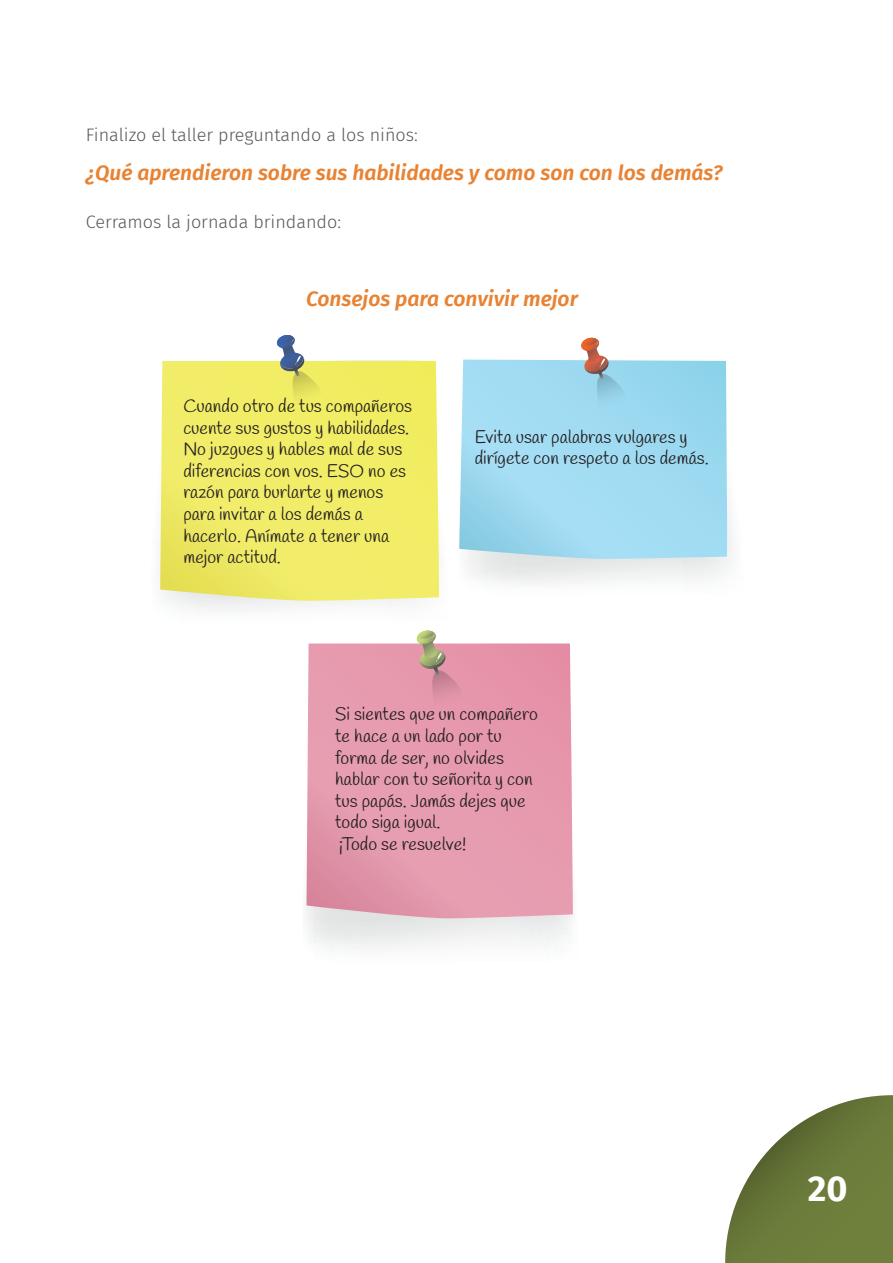
<style>
.page{position:relative;width:893px;height:1263px;background:#fff}
.page>*{position:absolute;margin:0;border:0;box-sizing:border-box;transform-origin:0 0}
.t1{font:700 36px "Fira Sans";color:#fff}
.t2{font:italic 600 21px "Fira Sans";color:#e88334}
.t3{font:18px/21.6px "Handlee";color:#231f20}
.t4{font:300 18px "Fira Sans";color:#57585a}
</style>
<div class="page">
<svg style="left:306px;top:851px;width:264px;height:98px"></svg>
<svg style="left:307px;top:643px;width:266px;height:276px;background:#e59bae"></svg>
<svg style="left:725px;top:1095px;width:168px;height:168px"></svg>
<svg style="left:468px;top:508px;width:264px;height:76px"></svg>
<svg style="left:459px;top:360px;width:268px;height:199px;background:#a0dbf1"></svg>
<svg style="left:172px;top:360px;width:249px;height:301px"></svg>
<svg style="left:160px;top:361px;width:279px;height:240px;background:#f0ec68"></svg>
<svg style="left:276px;top:335px;width:45px;height:79px"></svg>
<svg style="left:580px;top:338px;width:46px;height:78px"></svg>
<svg style="left:416px;top:630px;width:47px;height:85px;background:#d8a2a7"></svg>
<p class="t4" style="left:86px;top:122px;width:334px">Finalizo el taller preguntando a los niños:</p>
<p class="t2" style="left:86px;top:155px;width:638px">¿Qué aprendieron sobre sus habilidades y como son con los demás?</p>
<p class="t4" style="left:86px;top:209px;width:257px">Cerramos la jornada brindando:</p>
<p class="t2" style="left:306px;top:281px;width:273px">Consejos para convivir mejor</p>
<p class="t3" style="left:183px;top:396px;width:230px">Cuando otro de tus compañeros cuente sus gustos y habilidades.<br>No juzgues y hables mal de sus diferencias con vos. ESO no es razón para burlarte y menos para invitar a los demás a hacerlo. Anímate a tener una mejor actitud.</p>
<p class="t3" style="left:475px;top:427px;width:236px">Evita usar palabras vulgares y dirígete con respeto a los demás.</p>
<p class="t3" style="left:335px;top:705px;width:204px">Si sientes que un compañero te hace a un lado por tu forma de ser, no olvides hablar con tu señorita y con tus papás. Jamás dejes que todo siga igual.<br>¡Todo se resuelve!</p>
<h1 class="t1" style="left:808px;top:1158px;width:41px">20</h1>
</div>
